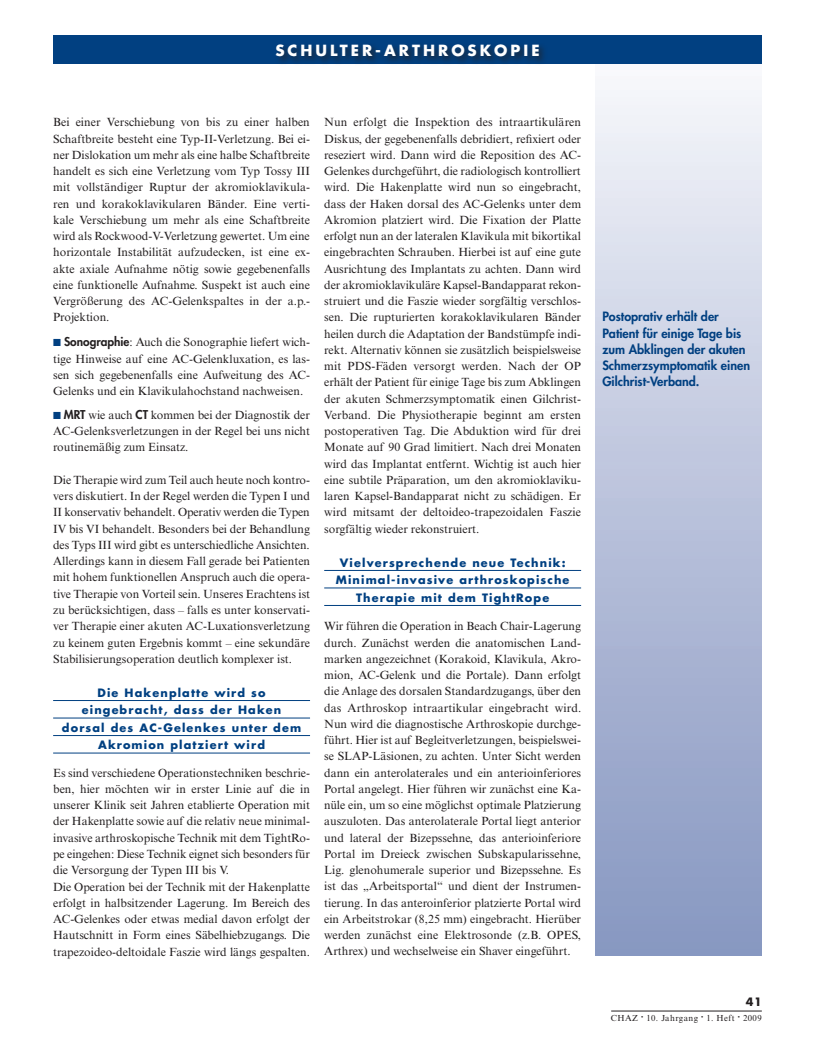
<style>
.page{position:relative;width:815px;height:1053px;background:#fff}
.page>*{position:absolute;margin:0;border:0;box-sizing:border-box;transform-origin:0 0}
.t1{font:700 15px "Futura Std";letter-spacing:.2em;color:#fff}
.t2{font:800 12.5px/16.2px "Futura Std";color:#014081}
.t3{font:11.88px/16.2px "Times New Roman MT Std";color:#231f20;text-align:justify}
.t4{font:700 11.25px/17.5px "Futura Std";letter-spacing:.1em;color:#014081;text-align:center}
.t5{font:700 11.25px "Futura Std";color:#231f20}
.t6{font:8.75px "Times New Roman MT Std";letter-spacing:.05em;color:#231f20}
.s1{font-family:"European Pi Three";color:#014081}
.s2{font-family:"Futura Std";font-weight:800}
.s3{font-size:6.25px}
</style>
<div class="page">
<div style="left:595px;top:35px;width:167px;height:920px;background:linear-gradient(to bottom,#f8f8fc,#8494bf)"></div>
<div style="left:53px;top:35px;width:709px;height:29px;background:#014081"></div>
<hr style="left:611px;top:1010px;width:151px;height:1px;background:#231f20">
<div style="left:274px;top:42px;width:274px;height:23px;background:#231f20;opacity:.75"></div>
<hr style="left:53px;top:700px;width:257px;height:1px;background:#014081">
<hr style="left:53px;top:717px;width:257px;height:1px;background:#014081">
<hr style="left:53px;top:735px;width:257px;height:1px;background:#014081">
<hr style="left:53px;top:752px;width:257px;height:1px;background:#014081">
<hr style="left:324px;top:570px;width:257px;height:1px;background:#014081">
<hr style="left:324px;top:587px;width:257px;height:1px;background:#014081">
<hr style="left:324px;top:605px;width:257px;height:1px;background:#014081">
<p class="t1" style="left:275px;top:40px;width:52px">schult</p>
<p class="t1" style="left:351px;top:40px;width:24px">er-art</p>
<p class="t1" style="left:423px;top:40px;width:118px">hro sko pi e</p>
<p class="t3" style="left:53px;top:114px;width:259px">Bei einer Verschiebung von bis zu einer halben Schaftbreite besteht eine Typ-II-Verletzung. Bei ei&shy;ner Dislokation um mehr als eine halbe Schaftbreite handelt es sich eine Verletzung vom Typ Tossy III mit vollständiger Ruptur der akromioklavikula&shy;ren und korakoklavikularen Bänder. Eine verti&shy;kale Verschiebung um mehr als eine Schaftbreite wird als Rockwood-V-Verletzung gewertet. Um eine horizontale Instabilität aufzudecken, ist eine ex&shy;akte axiale Aufnahme nötig sowie gegebenenfalls eine funktionelle Aufnahme. Suspekt ist auch eine Vergrößerung des AC-Gelenkspaltes in der a.p.- Projektion.</p>
<p class="t3" style="left:53px;top:334px;width:258px"><span class="s1">K</span> <span class="s2">Sonographie</span>: Auch die Sonographie liefert wich&shy;tige Hinweise auf eine AC-Gelenkluxation, es las&shy;sen sich gegebenenfalls eine Aufweitung des AC-Gelenks und ein Klavikulahochstand nachweisen.</p>
<p class="t3" style="left:53px;top:407px;width:258px"><span class="s1">K</span> <span class="s2">MRT</span> wie auch <span class="s2">CT</span> kommen bei der Diagnostik der AC-Gelenksverletzungen in der Regel bei uns nicht routinemäßig zum Einsatz.</p>
<p class="t3" style="left:53px;top:472px;width:259px">Die Therapie wird zum Teil auch heute noch kontro&shy;vers diskutiert. In der Regel werden die Typen I und II konservativ behandelt. Operativ werden die Typen IV bis VI behandelt. Besonders bei der Behandlung des Typs III wird gibt es unterschiedliche Ansichten.<br>Allerdings kann in diesem Fall gerade bei Patienten mit hohem funktionellen Anspruch auch die opera&shy;tive Therapie von Vorteil sein. Unseres Erachtens ist zu berücksichtigen, dass – falls es unter konservati&shy;ver Therapie einer akuten AC-Luxationsverletzung zu keinem guten Ergebnis kommt – eine sekundäre Stabilisierungsoperation deutlich komplexer ist.</p>
<p class="t4" style="left:62px;top:683px;width:241px">Die Hakenplatte wird so eingebracht, dass der Haken dorsal des AC-Gelenkes unter dem<br>Akromion platziert wird</p>
<p class="t3" style="left:53px;top:764px;width:258px;text-align:left">Es sind verschiedene Operationstechniken beschrie&shy;ben, hier möchten wir in erster Linie auf die in unserer Klinik seit Jahren etablierte Operation mit der Hakenplatte sowie auf die relativ neue minimal&shy;invasive arthroskopische Technik mit dem TightRo&shy;pe eingehen: Diese Technik eignet sich besonders für die Versorgung der Typen III bis V.<br>Die Operation bei der Technik mit der Hakenplatte erfolgt in halbsitzender Lagerung. Im Bereich des AC-Gelenkes oder etwas medial davon erfolgt der Hautschnitt in Form eines Säbelhiebzugangs. Die trapezoideo-deltoidale Faszie wird längs gespalten.</p>
<p class="t3" style="left:324px;top:114px;width:258px">Nun erfolgt die Inspektion des intraartikulären Diskus, der gegebenenfalls debridiert, refixiert oder reseziert wird. Dann wird die Reposition des AC-Gelenkes durchgeführt, die radiologisch kontrolliert wird. Die Hakenplatte wird nun so eingebracht, dass der Haken dorsal des AC-Gelenks unter dem Akromion platziert wird. Die Fixation der Platte erfolgt nun an der lateralen Klavikula mit bikortikal eingebrachten Schrauben. Hierbei ist auf eine gute Ausrichtung des Implantats zu achten. Dann wird der akromioklavikuläre Kapsel-Bandapparat rekon&shy;struiert und die Faszie wieder sorgfältig verschlos&shy;sen. Die rupturierten korakoklavikularen Bänder heilen durch die Adaptation der Bandstümpfe indi&shy;rekt. Alternativ können sie zusätzlich beispielsweise mit PDS-Fäden versorgt werden. Nach der OP erhält der Patient für einige Tage bis zum Abklingen der akuten Schmerzsymptomatik einen Gilchrist-Verband. Die Physiotherapie beginnt am ersten postoperativen Tag. Die Abduktion wird für drei Monate auf 90 Grad limitiert. Nach drei Monaten wird das Implantat entfernt. Wichtig ist auch hier eine subtile Präparation, um den akromioklaviku&shy;laren Kapsel-Bandapparat nicht zu schädigen. Er wird mitsamt der deltoideo-trapezoidalen Faszie sorgfältig wieder rekonstruiert.</p>
<p class="t4" style="left:336px;top:553px;width:235px">Vielversprechende neue Technik:<br>Minimal-invasive arthroskopische<br>Therapie mit dem TightRope</p>
<p class="t3" style="left:324px;top:618px;width:258px">Wir führen die Operation in Beach Chair-Lagerung durch. Zunächst werden die anatomischen Land&shy;marken angezeichnet (Korakoid, Klavikula, Akro&shy;mion, AC-Gelenk und die Portale). Dann erfolgt die Anlage des dorsalen Standardzugangs, über den das Arthroskop intraartikular eingebracht wird.<br>Nun wird die diagnostische Arthroskopie durchge&shy;führt. Hier ist auf Begleitverletzungen, beispielswei&shy;se SLAP-Läsionen, zu achten. Unter Sicht werden dann ein anterolaterales und ein anterioinferiores Portal angelegt. Hier führen wir zunächst eine Ka&shy;nüle ein, um so eine möglichst optimale Platzierung auszuloten. Das anterolaterale Portal liegt anterior und lateral der Bizepssehne, das anterioinferiore Portal im Dreieck zwischen Subskapularissehne, Lig. glenohumerale superior und Bizepssehne. Es ist das „Arbeitsportal“ und dient der Instrumen&shy;tierung. In das anteroinferior platzierte Portal wird ein Arbeitstrokar (8,25 mm) eingebracht. Hierüber werden zunächst eine Elektrosonde (z.B. OPES, Arthrex) und wechselweise ein Shaver eingeführt.</p>
<p class="t2" style="left:602px;top:309px;width:149px">Postoprativ erhält der<br>Patient für einige Tage bis zum Abklingen der akuten<br>Schmerzsymptomatik einen<br>Gilchrist-Verband.</p>
<p class="t5" style="left:746px;top:993px;width:17px">41</p>
<p class="t6" style="left:611px;top:1012px;width:153px">CHAZ <span class="s3">•</span> 10. Jahrgang <span class="s3">•</span> 1. Heft <span class="s3">•</span> 2009</p>
</div>
